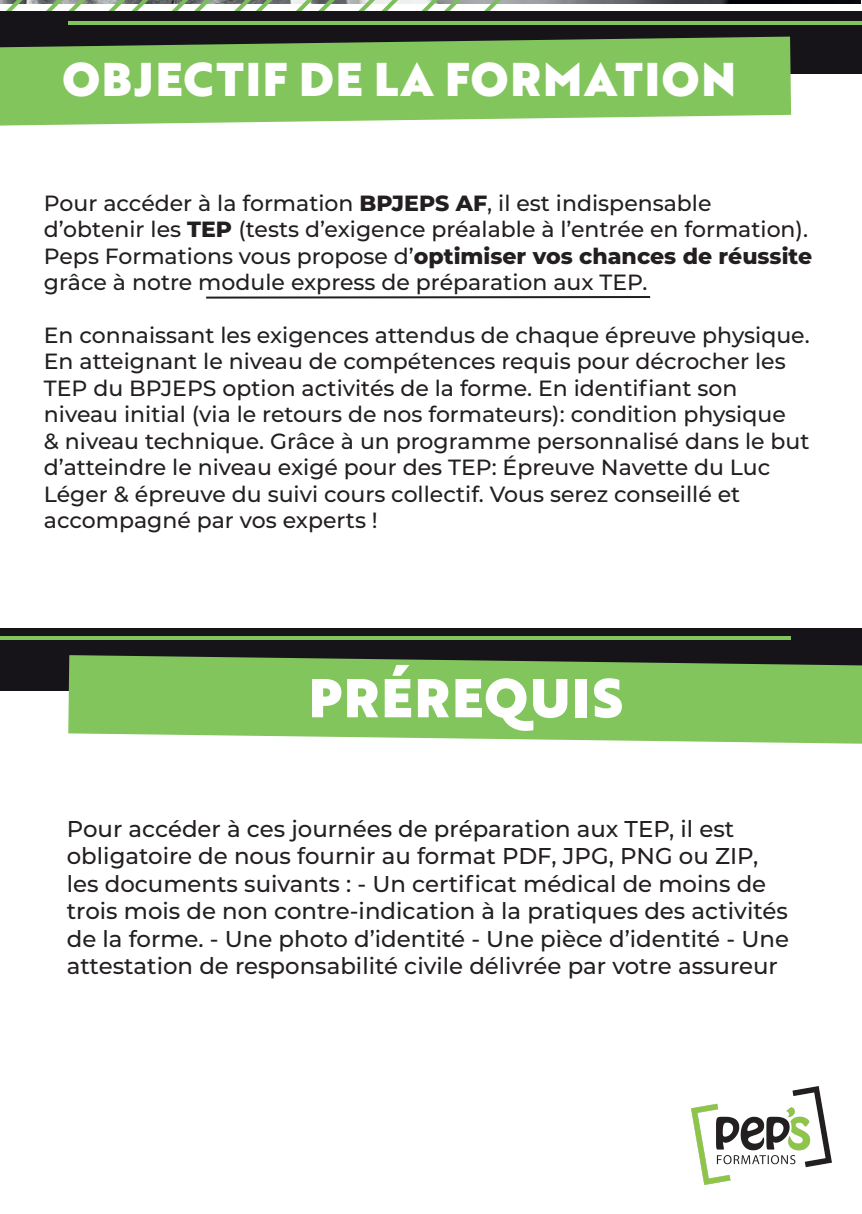
<style>
.page{position:relative;width:862px;height:1214px;background:#fff}
.page>*{position:absolute;margin:0;border:0;box-sizing:border-box;transform-origin:0 0}
.t1{font:53.2px "Brother 1816 Black";letter-spacing:.04em;color:#fff}
.t2{font:46px "Brother 1816 Black";letter-spacing:.04em;color:#fff}
.t3{font:500 22.8px/27.4px "Montserrat";color:#231f20}
.t4{font:500 22px/26.4px "Montserrat";color:#231f20}
.s1{font-weight:800}
</style>
<div class="page">
<img style="left:523px;top:0;width:337px;height:4px">
<svg style="left:0;top:0;width:523px;height:12px"></svg>
<div style="left:0;top:12px;width:861px;height:62px;background:#161319"></div>
<hr style="left:69px;top:22px;width:793px;height:3px;background:#82c55d">
<svg style="left:0;top:37px;width:791px;height:88px;background:#82be61"></svg>
<div style="left:0;top:628px;width:862px;height:62px;background:#161319"></div>
<svg style="left:68px;top:655px;width:794px;height:88px;background:#81bd61"></svg>
<hr style="left:0;top:636px;width:790px;height:4px;background:#82c55d">
<img style="left:691px;top:1086px;width:140px;height:97px">
<hr style="left:206px;top:296px;width:444px;height:2px;background:#231f20">
<h2 class="t2" style="left:62px;top:44px;width:675px">OBJECTIF DE LA FORMATION</h2>
<p class="t4" style="left:44px;top:189px;width:770px">Pour accéder à la formation <span class="s1">BPJEPS AF</span>, il est indispensable d’obtenir les <span class="s1">TEP</span> (tests d’exigence préalable à l’entrée en formation).<br>Peps Formations vous propose d’<span class="s1">optimiser vos chances de réussite </span>grâce à notre module express de préparation aux TEP.</p>
<p class="t4" style="left:44px;top:321px;width:767px">En connaissant les exigences attendus de chaque épreuve physique.<br>En atteignant le niveau de compétences requis pour décrocher les TEP du BPJEPS option activités de la forme. En identifiant son niveau initial (via le retours de nos formateurs): condition physique<br>&amp; niveau technique. Grâce à un programme personnalisé dans le but d’atteindre le niveau exigé pour des TEP: Épreuve Navette du Luc Léger &amp; épreuve du suivi cours collectif. Vous serez conseillé et accompagné par vos experts !</p>
<h1 class="t1" style="left:309px;top:657px;width:316px">PRÉREQUIS</h1>
<p class="t3" style="left:67px;top:814px;width:723px">Pour accéder à ces journées de préparation aux TEP, il est obligatoire de nous fournir au format PDF, JPG, PNG ou ZIP, les documents suivants : - Un certificat médical de moins de trois mois de non contre-indication à la pratiques des activités de la forme. - Une photo d’identité - Une pièce d’identité - Une attestation de responsabilité civile délivrée par votre assureur</p>
</div>
